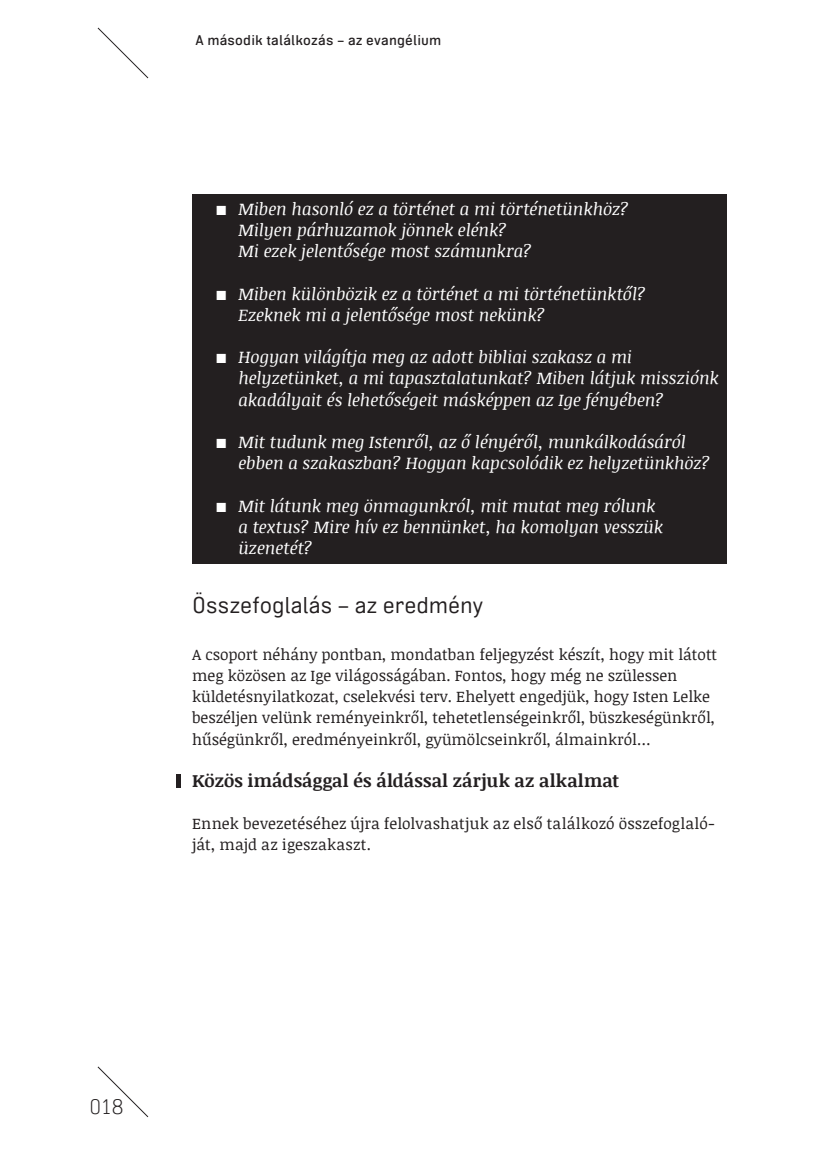
<style>
.page{position:relative;width:819px;height:1156px;background:#fff}
.page>*{position:absolute;margin:0;border:0;box-sizing:border-box;transform-origin:0 0}
.t1{font:22.75px "KH Sans Pro";letter-spacing:-.005em;color:#231f20}
.t2{font:300 21px "KH Sans Pro";color:#231f20}
.t3{font:700 18.03px "Noticia Text";letter-spacing:.01em;color:#231f20}
.t4{font:italic 17.15px/21.2px "Noticia Text";letter-spacing:-.005em;color:#fff}
.t5{font:15.58px/21.2px "Noticia Text";color:#231f20}
.t6{font:500 14px "KH Sans Pro";letter-spacing:.015em;color:#231f20}
.s1{font-style:normal}
</style>
<div class="page">
<svg style="left:97px;top:27px;width:52px;height:52px"></svg>
<svg style="left:97px;top:1066px;width:52px;height:51px"></svg>
<div style="left:192px;top:194px;width:534px;height:370px;background:#231f20"></div>
<div style="left:176px;top:774px;width:5px;height:14px;background:#231f20"></div>
<p class="t6" style="left:195px;top:32px;width:247px">A második találkozás – az evangélium</p>
<p class="t4" style="left:238px;top:198px;width:392px;text-indent:-23px"><span class="s1">■</span> Miben hasonló ez a történet a mi történetünkhöz?<br>Milyen párhuzamok jönnek elénk?<br>Mi ezek jelentősége most számunkra?</p>
<p class="t4" style="left:238px;top:282px;width:409px;text-indent:-23px"><span class="s1">■</span> Miben különbözik ez a történet a mi történetünktől?<br>Ezeknek mi a jelentősége most nekünk?</p>
<p class="t4" style="left:238px;top:346px;width:482px;text-indent:-23px"><span class="s1">■</span> Hogyan világítja meg az adott bibliai szakasz a mi helyzetünket, a mi tapasztalatunkat? Miben látjuk missziónk akadályait és lehetőségeit másképpen az Ige fényében?</p>
<p class="t4" style="left:238px;top:431px;width:473px;text-indent:-23px"><span class="s1">■</span> Mit tudunk meg Istenről, az ő lényéről, munkálkodásáról ebben a szakaszban? Hogyan kapcsolódik ez helyzetünkhöz?</p>
<p class="t4" style="left:238px;top:494px;width:426px;text-indent:-23px"><span class="s1">■</span> Mit látunk meg önmagunkról, mit mutat meg rólunk a textus? Mire hív ez bennünket, ha komolyan vesszük üzenetét?</p>
<h1 class="t1" style="left:192px;top:590px;width:292px">Összefoglalás – az eredmény</h1>
<p class="t5" style="left:192px;top:643px;width:526px">A csoport néhány pontban, mondatban feljegyzést készít, hogy mit látott meg közösen az Ige világosságában. Fontos, hogy még ne szülessen küldetésnyilatkozat, cselekvési terv. Ehelyett engedjük, hogy Isten Lelke beszéljen velünk reményeinkről, tehetetlenségeinkről, büszkeségünkről, hűségünkről, eredményeinkről, gyümölcseinkről, álmainkról…</p>
<p class="t3" style="left:192px;top:767px;width:428px">Közös imádsággal és áldással zárjuk az alkalmat</p>
<p class="t5" style="left:192px;top:813px;width:523px">Ennek bevezetéséhez újra felolvashatjuk az első találkozó összefoglaló&shy;ját, majd az igeszakaszt.</p>
<p class="t2" style="left:89px;top:1093px;width:36px">018</p>
</div>
